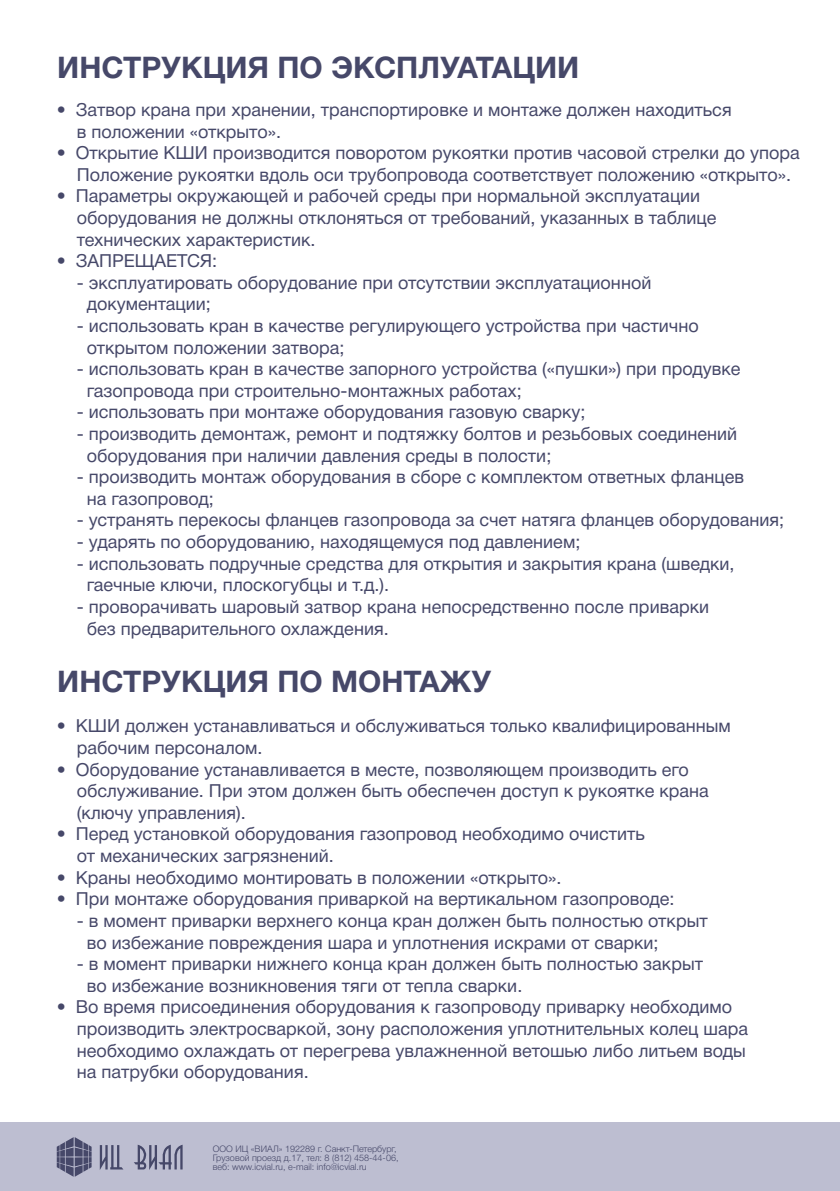
<style>
.page{position:relative;width:840px;height:1191px;background:#fff}
.page>*{position:absolute;margin:0;border:0;box-sizing:border-box;transform-origin:0 0}
.t1{font:700 29.8px "Helvetica Neue Cyr";color:#464869}
.t2{font:18px/21.6px "Helvetica Neue Cyr";color:#464869}
.t3{font:300 9px/9px "Helvetica Neue Cyr";color:#464869}
</style>
<div class="page">
<div style="left:0;top:1123px;width:839px;height:68px;background:#bdbed1"></div>
<svg style="left:100px;top:1145px;width:23px;height:25px"></svg>
<svg style="left:134px;top:1144px;width:48px;height:26px"></svg>
<svg style="left:57px;top:1137px;width:34px;height:39px"></svg>
<h1 class="t1" style="left:57px;top:51px;width:523px">ИНСТРУКЦИЯ ПО ЭКСПЛУАТАЦИИ</h1>
<p class="t2" style="left:77px;top:99px;width:656px;text-indent:-20px">• Затвор крана при хранении, транспортировке и монтаже должен находиться в положении «открыто».</p>
<p class="t2" style="left:77px;top:142px;width:724px;text-indent:-20px">• Открытие КШИ производится поворотом рукоятки против часовой стрелки до упора<br>Положение рукоятки вдоль оси трубопровода соответствует положению «открыто».</p>
<p class="t2" style="left:77px;top:185px;width:641px;text-indent:-20px">• Параметры окружающей и рабочей среды при нормальной эксплуатации оборудования не должны отклоняться от требований, указанных в таблице технических характеристик.</p>
<p class="t2" style="left:57px;top:250px;width:162px">• ЗАПРЕЩАЕТСЯ:</p>
<p class="t2" style="left:87px;top:272px;width:565px;text-indent:-10px">- эксплуатировать оборудование при отсутствии эксплуатационной документации;</p>
<p class="t2" style="left:87px;top:315px;width:613px;text-indent:-10px">- использовать кран в качестве регулирующего устройства при частично открытом положении затвора;</p>
<p class="t2" style="left:87px;top:358px;width:655px;text-indent:-10px">- использовать кран в качестве запорного устройства («пушки») при продувке газопровода при строительно-монтажных работах;</p>
<p class="t2" style="left:77px;top:401px;width:510px">- использовать при монтаже оборудования газовую сварку;</p>
<p class="t2" style="left:87px;top:423px;width:651px;text-indent:-10px">- производить демонтаж, ремонт и подтяжку болтов и резьбовых соединений оборудования при наличии давления среды в полости;</p>
<p class="t2" style="left:87px;top:466px;width:658px;text-indent:-10px">- производить монтаж оборудования в сборе с комплектом ответных фланцев на газопровод;</p>
<p class="t2" style="left:77px;top:509px;width:708px">- устранять перекосы фланцев газопровода за счет натяга фланцев оборудования;</p>
<p class="t2" style="left:77px;top:531px;width:504px">- ударять по оборудованию, находящемуся под давлением;</p>
<p class="t2" style="left:87px;top:553px;width:648px;text-indent:-10px">- использовать подручные средства для открытия и закрытия крана (шведки, гаечные ключи, плоскогубцы и т.д.).</p>
<p class="t2" style="left:87px;top:596px;width:623px;text-indent:-10px">- проворачивать шаровый затвор крана непосредственно после приварки без предварительного охлаждения.</p>
<h1 class="t1" style="left:57px;top:665px;width:435px">ИНСТРУКЦИЯ ПО МОНТАЖУ</h1>
<p class="t2" style="left:77px;top:715px;width:655px;text-indent:-20px">• КШИ должен устанавливаться и обслуживаться только квалифицированным рабочим персоналом.</p>
<p class="t2" style="left:77px;top:758px;width:633px;text-indent:-20px">• Оборудование устанавливается в месте, позволяющем производить его обслуживание. При этом должен быть обеспечен доступ к рукоятке крана (ключу управления).</p>
<p class="t2" style="left:77px;top:823px;width:569px;text-indent:-20px">• Перед установкой оборудования газопровод необходимо очистить от механических загрязнений.</p>
<p class="t2" style="left:57px;top:866px;width:506px">• Краны необходимо монтировать в положении «открыто».</p>
<p class="t2" style="left:57px;top:888px;width:619px">• При монтаже оборудования приваркой на вертикальном газопроводе:</p>
<p class="t2" style="left:87px;top:910px;width:622px;text-indent:-10px">- в момент приварки верхнего конца кран должен быть полностью открыт во избежание повреждения шара и уплотнения искрами от сварки;</p>
<p class="t2" style="left:87px;top:953px;width:617px;text-indent:-10px">- в момент приварки нижнего конца кран должен быть полностью закрыт во избежание возникновения тяги от тепла сварки.</p>
<p class="t2" style="left:77px;top:996px;width:672px;text-indent:-20px">• Во время присоединения оборудования к газопроводу приварку необходимо производить электросваркой, зону расположения уплотнительных колец шара необходимо охлаждать от перегрева увлажненной ветошью либо литьем воды на патрубки оборудования.</p>
<p class="t3" style="left:213px;top:1144px;width:187px">ООО ИЦ «ВИАЛ» 192289 г. Санкт-Петербург,<br>Грузовой проезд д.17, тел: 8 (812) 458-44-06, веб: www.icvial.ru, e-mail: info@icvial.ru</p>
</div>
